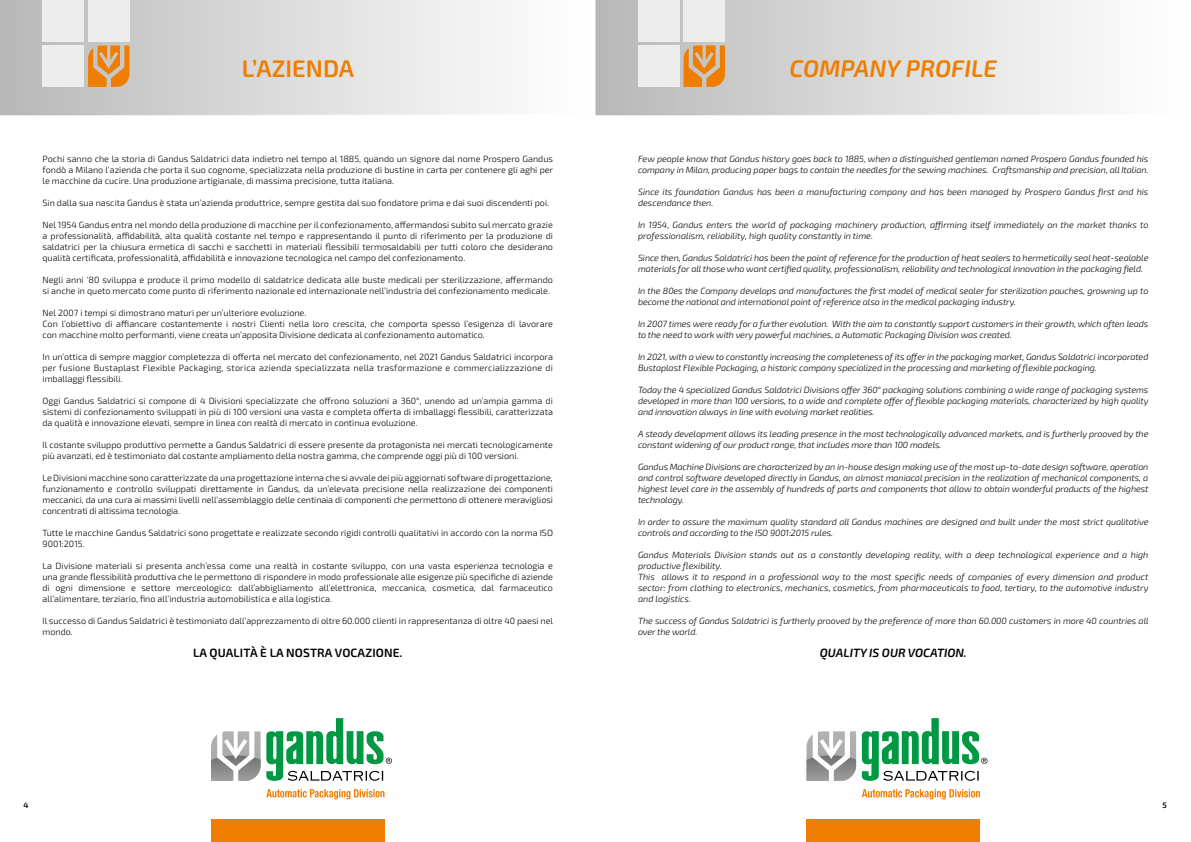
<style>
.page{position:relative;width:1191px;height:842px;background:#fff}
.page>*{position:absolute;margin:0;border:0;box-sizing:border-box;transform-origin:0 0}
.t1{font:italic 600 24px "Exo 2.0";color:#ef7d00}
.t2{font:600 24px "Exo 2.0";color:#ef7d00}
.t3{font:600 12px "Exo 2.0";letter-spacing:.01em;color:#000}
.t4{font:italic 600 12px "Exo 2.0";color:#000}
.t5{font:300 9px/11px "Exo 2.0";color:#000;text-align:justify}
.t6{font:italic 300 9px/11px "Exo 2.0";letter-spacing:-.01em;color:#000}
.t7{font:600 8px "Exo 2.0";color:#000}
</style>
<div class="page">
<svg style="left:0;top:0;width:496px;height:115px;background:#dad9d9"></svg>
<svg style="left:595px;top:0;width:497px;height:115px;background:#dadad9"></svg>
<div style="left:806px;top:819px;width:174px;height:23px;background:#ef7d00"></div>
<svg style="left:862px;top:718px;width:125px;height:63px"></svg>
<svg style="left:862px;top:789px;width:118px;height:10px"></svg>
<svg style="left:806px;top:731px;width:50px;height:50px"></svg>
<svg style="left:88px;top:46px;width:41px;height:41px;background:#e09543"></svg>
<div style="left:43px;top:0;width:41px;height:41px;background:#ededed"></div>
<div style="left:43px;top:46px;width:41px;height:41px;background:#ededed"></div>
<div style="left:88px;top:0;width:41px;height:41px;background:#ededed"></div>
<svg style="left:683px;top:46px;width:42px;height:41px;background:#e09644"></svg>
<div style="left:638px;top:0;width:41px;height:41px;background:#ededed"></div>
<div style="left:638px;top:46px;width:41px;height:41px;background:#ededed"></div>
<div style="left:683px;top:0;width:42px;height:41px;background:#ededed"></div>
<div style="left:211px;top:819px;width:173px;height:23px;background:#ef7d00"></div>
<svg style="left:266px;top:789px;width:118px;height:10px"></svg>
<svg style="left:211px;top:718px;width:181px;height:63px"></svg>
<h1 class="t2" style="left:242px;top:54px;width:114px">L’AZIENDA</h1>
<h1 class="t1" style="left:789px;top:54px;width:209px">COMPANY PROFILE</h1>
<p class="t5" style="left:43px;top:154px;width:512px">Pochi sanno che la storia di Gandus Saldatrici data indietro nel tempo al 1885, quando un signore dal nome Prospero Gandus fondò a Milano l’azienda che porta il suo cognome, specializzata nella produzione di bustine in carta per contenere gli aghi per le macchine da cucire. Una produzione artigianale, di massima precisione, tutta italiana.</p>
<p class="t5" style="left:43px;top:198px;width:508px">Sin dalla sua nascita Gandus è stata un’azienda produttrice, sempre gestita dal suo fondatore prima e dai suoi discendenti poi.</p>
<p class="t5" style="left:43px;top:220px;width:512px">Nel 1954 Gandus entra nel mondo della produzione di macchine per il confezionamento, affermandosi subito sul mercato grazie a professionalità, affidabilità, alta qualità costante nel tempo e rappresentando il punto di riferimento per la produzione di saldatrici per la chiusura ermetica di sacchi e sacchetti in materiali flessibili termosaldabili per tutti coloro che desiderano qualità certificata, professionalità, affidabilità e innovazione tecnologica nel campo del confezionamento.</p>
<p class="t5" style="left:43px;top:275px;width:512px">Negli anni ‘80 sviluppa e produce il primo modello di saldatrice dedicata alle buste medicali per sterilizzazione, affermando si anche in queto mercato come punto di riferimento nazionale ed internazionale nell’industria del confezionamento medicale.</p>
<p class="t5" style="left:43px;top:308px;width:512px;text-align:left">Nel 2007 i tempi si dimostrano maturi per un’ulteriore evoluzione.<br>Con l’obiettivo di affiancare costantemente i nostri Clienti nella loro crescita, che comporta spesso l’esigenza di lavorare con macchine molto performanti, viene creata un’apposita Divisione dedicata al confezionamento automatico.</p>
<p class="t5" style="left:43px;top:352px;width:512px">In un’ottica di sempre maggior completezza di offerta nel mercato del confezionamento, nel 2021 Gandus Saldatrici incorpora per fusione Bustaplast Flexible Packaging, storica azienda specializzata nella trasformazione e commercializzazione di imballaggi flessibili.</p>
<p class="t5" style="left:43px;top:396px;width:512px">Oggi Gandus Saldatrici si compone di 4 Divisioni specializzate che offrono soluzioni a 360°, unendo ad un’ampia gamma di sistemi di confezionamento sviluppati in più di 100 versioni una vasta e completa offerta di imballaggi flessibili, caratterizzata da qualità e innovazione elevati, sempre in linea con realtà di mercato in continua evoluzione.</p>
<p class="t5" style="left:43px;top:440px;width:512px">Il costante sviluppo produttivo permette a Gandus Saldatrici di essere presente da protagonista nei mercati tecnologicamente più avanzati, ed è testimoniato dal costante ampliamento della nostra gamma, che comprende oggi più di 100 versioni.</p>
<p class="t5" style="left:43px;top:473px;width:512px">Le Divisioni macchine sono caratterizzate da una progettazione interna che si avvale dei più aggiornati software di progettazione, funzionamento e controllo sviluppati direttamente in Gandus, da un’elevata precisione nella realizzazione dei componenti meccanici, da una cura ai massimi livelli nell’assemblaggio delle centinaia di componenti che permettono di ottenere meravigliosi concentrati di altissima tecnologia.</p>
<p class="t5" style="left:43px;top:528px;width:512px">Tutte le macchine Gandus Saldatrici sono progettate e realizzate secondo rigidi controlli qualitativi in accordo con la norma ISO<br>9001:2015.</p>
<p class="t5" style="left:43px;top:561px;width:512px">La Divisione materiali si presenta anch’essa come una realtà in costante sviluppo, con una vasta esperienza tecnologia e una grande flessibilità produttiva che le permettono di rispondere in modo professionale alle esigenze più specifiche di aziende di ogni dimensione e settore merceologico: dall’abbigliamento all’elettronica, meccanica, cosmetica, dal farmaceutico all’alimentare, terziario, fino all’industria automobilistica e alla logistica.</p>
<p class="t5" style="left:43px;top:616px;width:512px">Il successo di Gandus Saldatrici è testimoniato dall’apprezzamento di oltre 60.000 clienti in rappresentanza di oltre 40 paesi nel mondo.</p>
<h2 class="t3" style="left:193px;top:646px;width:211px">LA QUALITÀ È LA NOSTRA VOCAZIONE.</h2>
<p class="t6" style="left:638px;top:154px;width:512px">Few people know that Gandus history goes back to 1885, when a distinguished gentleman named Prospero Gandus founded his company in Milan, producing paper bags to contain the needles for the sewing machines. Craftsmanship and precision, all Italian.</p>
<p class="t6" style="left:638px;top:187px;width:512px">Since its foundation Gandus has been a manufacturing company and has been managed by Prospero Gandus first and his descendance then.</p>
<p class="t6" style="left:638px;top:220px;width:512px">In 1954, Gandus enters the world of packaging machinery production, affirming itself immediately on the market thanks to professionalism, reliability, high quality constantly in time.</p>
<p class="t6" style="left:638px;top:253px;width:512px">Since then, Gandus Saldatrici has been the point of reference for the production of heat sealers to hermetically seal heat-sealable materials for all those who want certified quality, professionalism, reliability and technological innovation in the packaging field.</p>
<p class="t6" style="left:638px;top:286px;width:512px">In the 80es the Company develops and manufactures the first model of medical sealer for sterilization pouches, growning up to become the national and international point of reference also in the medical packaging industry.</p>
<p class="t6" style="left:638px;top:319px;width:512px">In 2007 times were ready for a further evolution. With the aim to constantly support customers in their growth, which often leads to the need to work with very powerful machines, a Automatic Packaging Division was created.</p>
<p class="t6" style="left:638px;top:352px;width:512px">In 2021, with a view to constantly increasing the completeness of its offer in the packaging market, Gandus Saldatrici incorporated<br>Bustaplast Flexible Packaging, a historic company specialized in the processing and marketing of flexible packaging.</p>
<p class="t6" style="left:638px;top:385px;width:512px;text-align:justify">Today the 4 specialized Gandus Saldatrici Divisions offer 360° packaging solutions combining a wide range of packaging systems developed in more than 100 versions, to a wide and complete offer of flexible packaging materials, characterized by high quality and innovation always in line with evolving market realities.</p>
<p class="t6" style="left:638px;top:429px;width:512px">A steady development allows its leading presence in the most technologically advanced markets, and is furtherly prooved by the constant widening of our product range, that includes more than 100 models.</p>
<p class="t6" style="left:638px;top:462px;width:512px;text-align:justify">Gandus Machine Divisions are characterized by an in-house design making use of the most up-to-date design software, operation and control software developed directly in Gandus, an almost maniacal precision in the realization of mechanical components, a highest level care in the assembly of hundreds of parts and components that allow to obtain wonderful products of the highest technology.</p>
<p class="t6" style="left:638px;top:517px;width:512px">In order to assure the maximum quality standard all Gandus machines are designed and built under the most strict qualitative controls and according to the ISO 9001:2015 rules.</p>
<p class="t6" style="left:638px;top:550px;width:512px">Gandus Materials Division stands out as a constantly developing reality, with a deep technological experience and a high productive flexibility.<br>This allows it to respond in a professional way to the most specific needs of companies of every dimension and product sector: from clothing to electronics, mechanics, cosmetics, from pharmaceuticals to food, tertiary, to the automotive industry and logistics.</p>
<p class="t6" style="left:638px;top:616px;width:512px">The success of Gandus Saldatrici is furtherly prooved by the preference of more than 60.000 customers in more 40 countries all over the world.</p>
<h2 class="t4" style="left:819px;top:646px;width:148px">QUALITY IS OUR VOCATION.</h2>
<p class="t7" style="left:23px;top:800px;width:7px">4</p>
<p class="t7" style="left:1162px;top:800px;width:6px">5</p>
</div>
